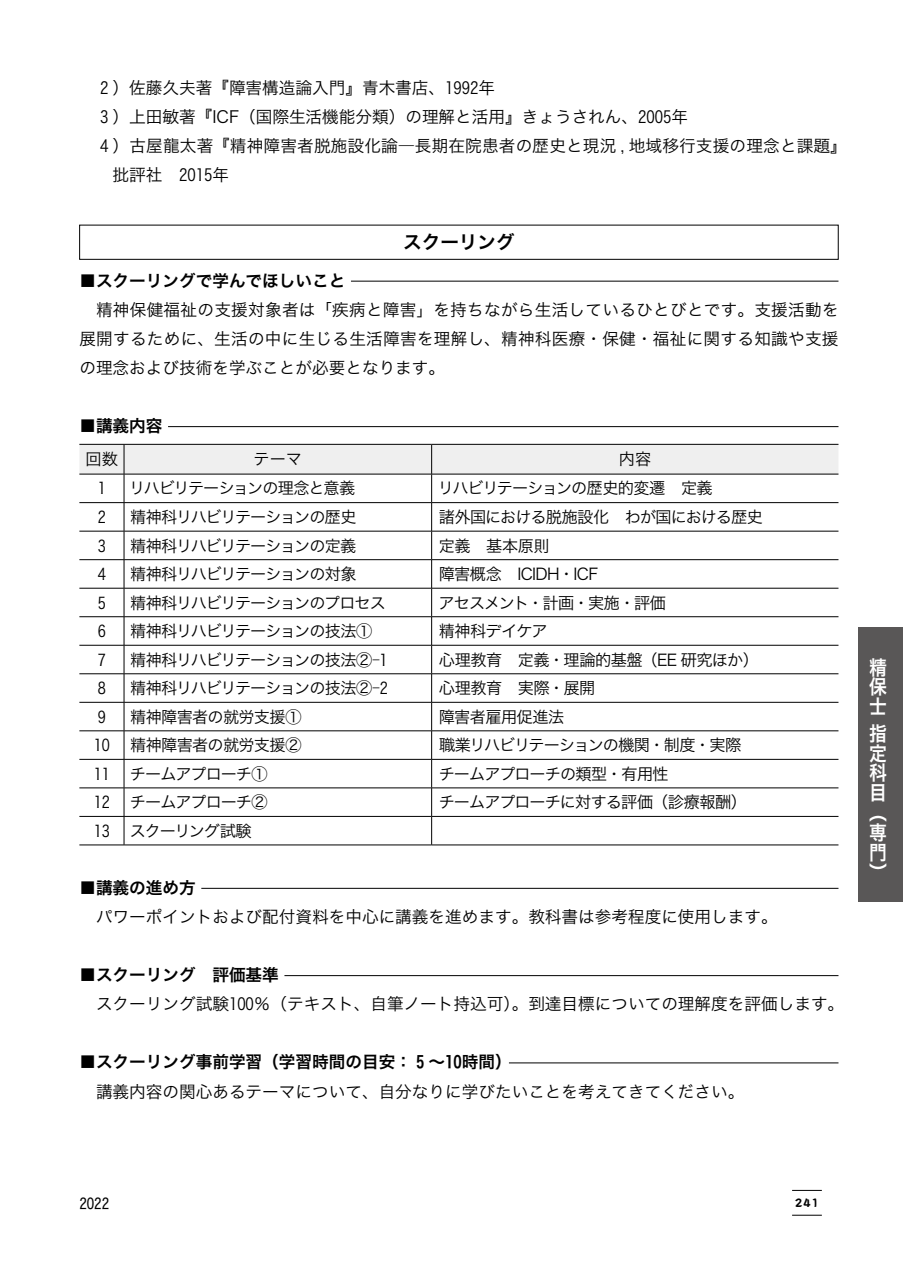
<style>
.page{position:relative;width:903px;height:1275px;background:#fff}
.page>*{position:absolute;margin:0;border:0;box-sizing:border-box;transform-origin:0 0}
.t1{font:19.78px/19.8px "Hira Kaku Pro W6";color:#fff;text-align:justify;scale:.9 1}
.t2{font:18.55px "Hira Kaku Pro W6";color:#000}
.t3{font:16.62px/29.1px "Hira Kaku Pro W3";color:#000;text-align:justify}
.t4{font:16.62px "Hira Kaku Pro W6";color:#000}
.t5{font:16.1px "Hira Kaku Pro W3";letter-spacing:-.055em;color:#000}
.t6{font:16.1px "Hira Kaku Pro W3";letter-spacing:-.075em;color:#000}
.t7{font:16.1px "Hira Kaku Pro W3";letter-spacing:-.03em;color:#000}
.t8{font:16.1px "Hira Kaku Pro W3";letter-spacing:-.035em;color:#000}
.t9{font:14.88px "Hira Kaku Std W4";color:#000}
.t10{font:12.42px "DFPOP2 Std W9";color:#000}
</style>
<div class="page">
<hr style="left:792px;top:1190px;width:30px;height:1px;background:#000">
<hr style="left:792px;top:1215px;width:30px;height:1px;background:#000">
<div style="left:858px;top:628px;width:45px;height:274px;background:#595757"></div>
<div style="left:79px;top:225px;width:759px;height:35px;border:1px solid #000"></div>
<hr style="left:351px;top:281px;width:487px;height:1px;background:#000">
<hr style="left:168px;top:426px;width:670px;height:1px;background:#000">
<svg style="left:79px;top:444px;width:759px;height:401px"></svg>
<hr style="left:79px;top:845px;width:45px;height:1px;background:#000">
<hr style="left:124px;top:845px;width:308px;height:1px;background:#000">
<hr style="left:432px;top:845px;width:406px;height:1px;background:#000">
<hr style="left:201px;top:888px;width:637px;height:1px;background:#000">
<hr style="left:284px;top:975px;width:554px;height:1px;background:#000">
<hr style="left:509px;top:1063px;width:329px;height:1px;background:#000">
<p class="t3" style="left:100px;top:72px;width:396px">2 ）佐藤久夫著『障害構造論入門』青木書店、1992年</p>
<p class="t3" style="left:100px;top:101px;width:589px">3 ）上田敏著『ICF（国際生活機能分類）の理解と活用』きょうされん、2005年</p>
<p class="t3" style="left:100px;top:130px;width:748px">4 ）古屋龍太著『精神障害者脱施設化論―長期在院患者の歴史と現況 , 地域移行支援の理念と課題』</p>
<p class="t3" style="left:113px;top:159px;width:118px">批評社　2015年</p>
<p class="t2" style="left:403px;top:226px;width:113px">スクーリング</p>
<p class="t4" style="left:79px;top:265px;width:268px">■スクーリングで学んでほしいこと</p>
<p class="t3" style="left:79px;top:294px;width:761px;text-indent:17px">精神保健福祉の支援対象者は「疾病と障害」を持ちながら生活しているひとびとです。支援活動を展開するために、生活の中に生じる生活障害を理解し、精神科医療・保健・福祉に関する知識や支援の理念および技術を学ぶことが必要となります。</p>
<p class="t4" style="left:79px;top:411px;width:85px">■講義内容</p>
<p class="t5" style="left:86px;top:445px;width:34px">回数</p>
<p class="t5" style="left:254px;top:445px;width:50px">テーマ</p>
<p class="t5" style="left:619px;top:445px;width:34px">内容</p>
<p class="t5" style="left:98px;top:474px;width:10px">1</p>
<p class="t5" style="left:129px;top:474px;width:228px">リハビリテーションの理念と意義</p>
<p class="t5" style="left:438px;top:474px;width:276px">リハビリテーションの歴史的変遷　定義</p>
<p class="t5" style="left:98px;top:503px;width:10px">2</p>
<p class="t6" style="left:130px;top:503px;width:228px">精神科リハビリテーションの歴史</p>
<p class="t5" style="left:439px;top:503px;width:326px">諸外国における脱施設化　わが国における歴史</p>
<p class="t5" style="left:98px;top:531px;width:10px">3</p>
<p class="t6" style="left:130px;top:531px;width:228px">精神科リハビリテーションの定義</p>
<p class="t5" style="left:439px;top:531px;width:112px">定義　基本原則</p>
<p class="t5" style="left:98px;top:560px;width:10px">4</p>
<p class="t6" style="left:130px;top:560px;width:228px">精神科リハビリテーションの対象</p>
<p class="t5" style="left:439px;top:560px;width:161px">障害概念　ICIDH・ICF</p>
<p class="t5" style="left:98px;top:588px;width:10px">5</p>
<p class="t5" style="left:130px;top:588px;width:257px">精神科リハビリテーションのプロセス</p>
<p class="t5" style="left:438px;top:588px;width:245px">アセスメント・計画・実施・評価　</p>
<p class="t5" style="left:98px;top:617px;width:10px">6</p>
<p class="t5" style="left:130px;top:617px;width:244px">精神科リハビリテーションの技法①</p>
<p class="t5" style="left:439px;top:617px;width:110px">精神科デイケア</p>
<p class="t5" style="left:98px;top:645px;width:10px">7</p>
<p class="t5" style="left:130px;top:645px;width:259px">精神科リハビリテーションの技法②－1</p>
<p class="t7" style="left:439px;top:645px;width:322px">心理教育　定義・理論的基盤（EE 研究ほか）</p>
<p class="t5" style="left:98px;top:674px;width:10px">8</p>
<p class="t5" style="left:130px;top:674px;width:259px">精神科リハビリテーションの技法②－2</p>
<p class="t5" style="left:439px;top:674px;width:158px">心理教育　実際・展開</p>
<p class="t5" style="left:98px;top:702px;width:10px">9</p>
<p class="t8" style="left:130px;top:702px;width:173px">精神障害者の就労支援①</p>
<p class="t7" style="left:439px;top:702px;width:127px">障害者雇用促進法</p>
<p class="t5" style="left:94px;top:731px;width:18px">10</p>
<p class="t8" style="left:130px;top:731px;width:173px">精神障害者の就労支援②</p>
<p class="t5" style="left:439px;top:731px;width:304px">職業リハビリテーションの機関・制度・実際</p>
<p class="t5" style="left:94px;top:759px;width:175px">11 チームアプローチ①</p>
<p class="t5" style="left:439px;top:759px;width:231px">チームアプローチの類型・有用性</p>
<p class="t5" style="left:94px;top:788px;width:175px">12 チームアプローチ②</p>
<p class="t5" style="left:439px;top:788px;width:310px">チームアプローチに対する評価（診療報酬）</p>
<p class="t5" style="left:94px;top:816px;width:160px">13 スクーリング試験</p>
<p class="t4" style="left:79px;top:873px;width:118px">■講義の進め方</p>
<p class="t3" style="left:96px;top:901px;width:683px">パワーポイントおよび配付資料を中心に講義を進めます。教科書は参考程度に使用します。</p>
<p class="t4" style="left:79px;top:960px;width:201px">■スクーリング　評価基準</p>
<p class="t3" style="left:96px;top:988px;width:750px">スクーリング試験100％（テキスト、自筆ノート持込可）。到達目標についての理解度を評価します。</p>
<p class="t4" style="left:79px;top:1047px;width:434px">■スクーリング事前学習（学習時間の目安： 5 ～10時間）</p>
<p class="t3" style="left:96px;top:1076px;width:650px">講義内容の関心あるテーマについて、自分なりに学びたいことを考えてきてください。</p>
<p class="t1" style="left:869px;top:656px;width:21px">精保士</p>
<p class="t1" style="left:869px;top:723px;width:21px">指定科目（専門）</p>
<p class="t9" style="left:79px;top:1192px;width:31px">2022</p>
<p class="t10" style="left:794px;top:1196px;width:27px">241</p>
</div>
